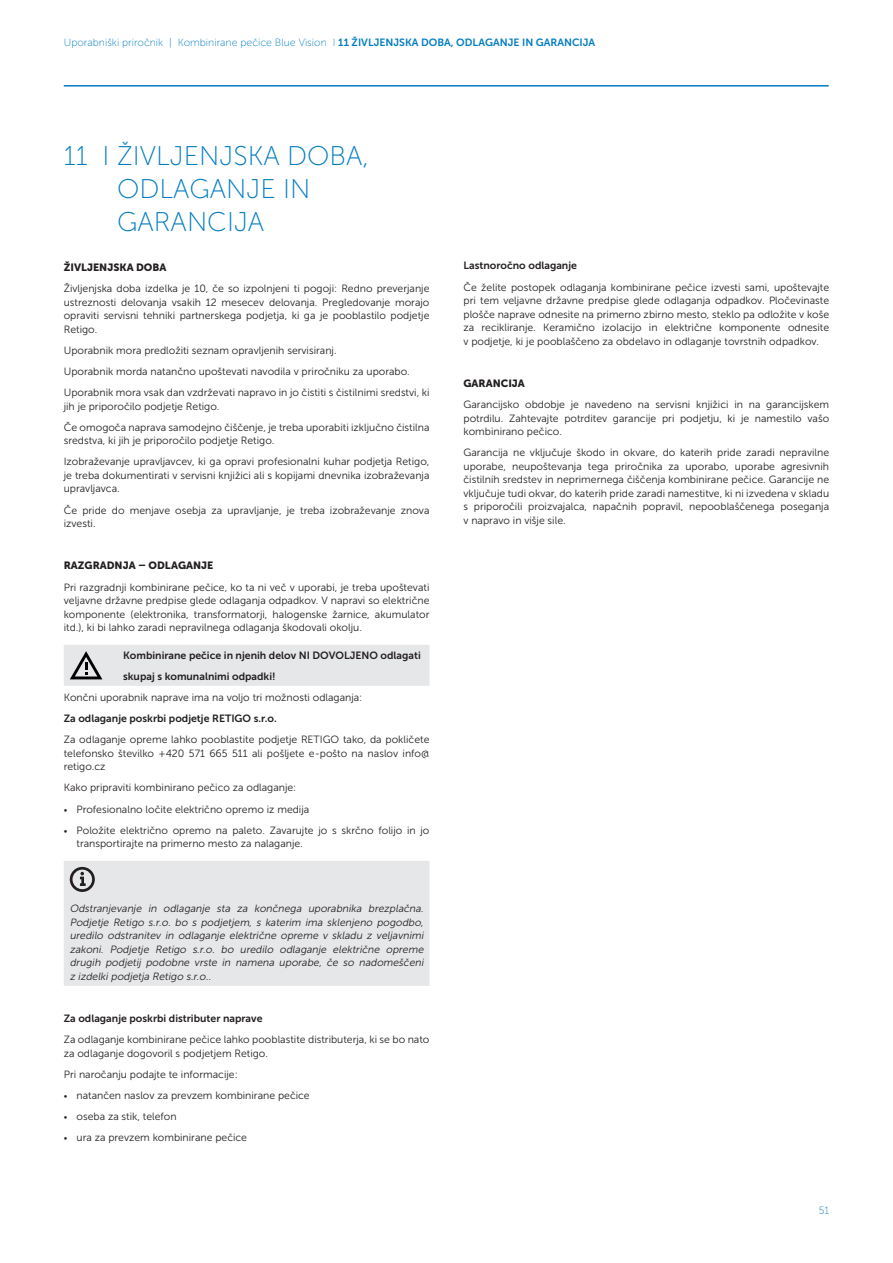
<style>
.page{position:relative;width:893px;height:1263px;background:#fff}
.page>*{position:absolute;margin:0;border:0;box-sizing:border-box;transform-origin:0 0}
.t1{font:27px/33px "Museo Sans 100";color:#007cc2}
.Text{font:10.5px/13.5px "Museo Sans 300";color:#231f20;text-align:justify}
.Text-2{font:italic 10.5px/13.5px "Museo Sans 300";color:#231f20;text-align:justify}
.Text-3{font:10.5px "Museo Sans 700";color:#231f20}
.Zahlavi_zapati{font:10.5px "Museo Sans 100";color:#007cc2}
.Text-4{font:10.5px "Museo Sans 900";color:#231f20}
.s1{font-family:"Museo Sans 700"}
.s2{font-size:9px}
</style>
<div class="page">
<hr style="left:64px;top:85px;width:765px;height:2px;background:#007cc2">
<div style="left:64px;top:645px;width:365px;height:41px;background:#e6e7e9"></div>
<div style="left:64px;top:861px;width:365px;height:125px;background:#e6e7e9"></div>
<svg style="left:70px;top:867px;width:25px;height:25px"></svg>
<p class="Zahlavi_zapati" style="left:64px;top:37px;width:533px">Uporabniški priročnik | Kombinirane pečice Blue Vision I <span class="s1">11 ŽIVLJENJSKA DOBA, ODLAGANJE IN GARANCIJA</span></p>
<h2 class="t1" style="left:117px;top:139px;width:254px;text-indent:-53px">11 I ŽIVLJENJSKA DOBA,<br>ODLAGANJE IN<br>GARANCIJA</h2>
<p class="Text-4" style="left:64px;top:261px;width:104px">ŽIVLJENJSKA DOBA</p>
<p class="Text" style="left:64px;top:282px;width:367px">Življenjska doba izdelka je 10, če so izpolnjeni ti pogoji: Redno preverjanje ustreznosti delovanja vsakih 12 mesecev delovanja. Pregledovanje morajo opraviti servisni tehniki partnerskega podjetja, ki ga je pooblastilo podjetje Retigo.</p>
<p class="Text" style="left:64px;top:344px;width:274px">Uporabnik mora predložiti seznam opravljenih servisiranj.</p>
<p class="Text" style="left:64px;top:365px;width:348px">Uporabnik morda natančno upoštevati navodila v priročniku za uporabo.</p>
<p class="Text" style="left:64px;top:386px;width:367px">Uporabnik mora vsak dan vzdrževati napravo in jo čistiti s čistilnimi sredstvi, ki jih je priporočilo podjetje Retigo.</p>
<p class="Text" style="left:64px;top:420px;width:367px">Če omogoča naprava samodejno čiščenje, je treba uporabiti izključno čistilna sredstva, ki jih je priporočilo podjetje Retigo.</p>
<p class="Text" style="left:64px;top:455px;width:367px">Izobraževanje upravljavcev, ki ga opravi profesionalni kuhar podjetja Retigo, je treba dokumentirati v servisni knjižici ali s kopijami dnevnika izobraževanja upravljavca.</p>
<p class="Text" style="left:64px;top:503px;width:367px">Če pride do menjave osebja za upravljanje, je treba izobraževanje znova izvesti.</p>
<p class="Text-4" style="left:64px;top:560px;width:151px">RAZGRADNJA – ODLAGANJE</p>
<p class="Text" style="left:64px;top:580px;width:367px">Pri razgradnji kombinirane pečice, ko ta ni več v uporabi, je treba upoštevati veljavne državne predpise glede odlaganja odpadkov. V napravi so električne komponente (elektronika, transformatorji, halogenske žarnice, akumulator itd.), ki bi lahko zaradi nepravilnega odlaganja škodovali okolju.</p>
<p class="Text-3" style="left:123px;top:649px;width:299px">Kombinirane pečice in njenih delov NI DOVOLJENO odlagati</p>
<p class="Text-3" style="left:123px;top:670px;width:154px">skupaj s komunalnimi odpadki!</p>
<p class="Text" style="left:64px;top:691px;width:300px">Končni uporabnik naprave ima na voljo tri možnosti odlaganja:</p>
<p class="Text-3" style="left:64px;top:713px;width:215px">Za odlaganje poskrbi podjetje RETIGO s.r.o.</p>
<p class="Text" style="left:64px;top:733px;width:367px">Za odlaganje opreme lahko pooblastite podjetje RETIGO tako, da pokličete telefonsko številko +420 571 665 511 ali pošljete e-pošto na naslov info@ retigo.cz</p>
<p class="Text" style="left:64px;top:781px;width:234px">Kako pripraviti kombinirano pečico za odlaganje:</p>
<p class="Text" style="left:64px;top:802px;width:247px"><span class="s2">•</span> Profesionalno ločite električno opremo iz medija</p>
<p class="Text" style="left:77px;top:823px;width:354px;text-indent:-13px"><span class="s2">•</span> Položite električno opremo na paleto. Zavarujte jo s skrčno folijo in jo transportirajte na primerno mesto za nalaganje.</p>
<p class="Text-2" style="left:70px;top:902px;width:357px">Odstranjevanje in odlaganje sta za končnega uporabnika brezplačna.<br>Podjetje Retigo s.r.o. bo s podjetjem, s katerim ima sklenjeno pogodbo, uredilo odstranitev in odlaganje električne opreme v skladu z veljavnimi zakoni. Podjetje Retigo s.r.o. bo uredilo odlaganje električne opreme drugih podjetij podobne vrste in namena uporabe, če so nadomeščeni z izdelki podjetja Retigo s.r.o..</p>
<p class="Text-3" style="left:64px;top:1013px;width:200px">Za odlaganje poskrbi distributer naprave</p>
<p class="Text" style="left:64px;top:1033px;width:367px">Za odlaganje kombinirane pečice lahko pooblastite distributerja, ki se bo nato za odlaganje dogovoril s podjetjem Retigo.</p>
<p class="Text" style="left:64px;top:1068px;width:175px">Pri naročanju podajte te informacije:</p>
<p class="Text" style="left:64px;top:1089px;width:247px"><span class="s2">•</span> natančen naslov za prevzem kombinirane pečice</p>
<p class="Text" style="left:64px;top:1110px;width:114px"><span class="s2">•</span> oseba za stik, telefon</p>
<p class="Text" style="left:64px;top:1131px;width:185px"><span class="s2">•</span> ura za prevzem kombinirane pečice</p>
<p class="Text-3" style="left:463px;top:260px;width:115px">Lastnoročno odlaganje</p>
<p class="Text" style="left:463px;top:280px;width:367px">Če želite postopek odlaganja kombinirane pečice izvesti sami, upoštevajte pri tem veljavne državne predpise glede odlaganja odpadkov. Pločevinaste plošče naprave odnesite na primerno zbirno mesto, steklo pa odložite v koše za recikliranje. Keramično izolacijo in električne komponente odnesite v podjetje, ki je pooblaščeno za obdelavo in odlaganje tovrstnih odpadkov.</p>
<p class="Text-4" style="left:463px;top:377px;width:63px">GARANCIJA</p>
<p class="Text" style="left:463px;top:398px;width:367px">Garancijsko obdobje je navedeno na servisni knjižici in na garancijskem potrdilu. Zahtevajte potrditev garancije pri podjetju, ki je namestilo vašo kombinirano pečico.</p>
<p class="Text" style="left:463px;top:446px;width:367px">Garancija ne vključuje škodo in okvare, do katerih pride zaradi nepravilne uporabe, neupoštevanja tega priročnika za uporabo, uporabe agresivnih čistilnih sredstev in neprimernega čiščenja kombinirane pečice. Garancije ne vključuje tudi okvar, do katerih pride zaradi namestitve, ki ni izvedena v skladu s priporočili proizvajalca, napačnih popravil, nepooblaščenega poseganja v napravo in višje sile.</p>
<p class="Zahlavi_zapati" style="left:819px;top:1204px;width:12px">51</p>
</div>
